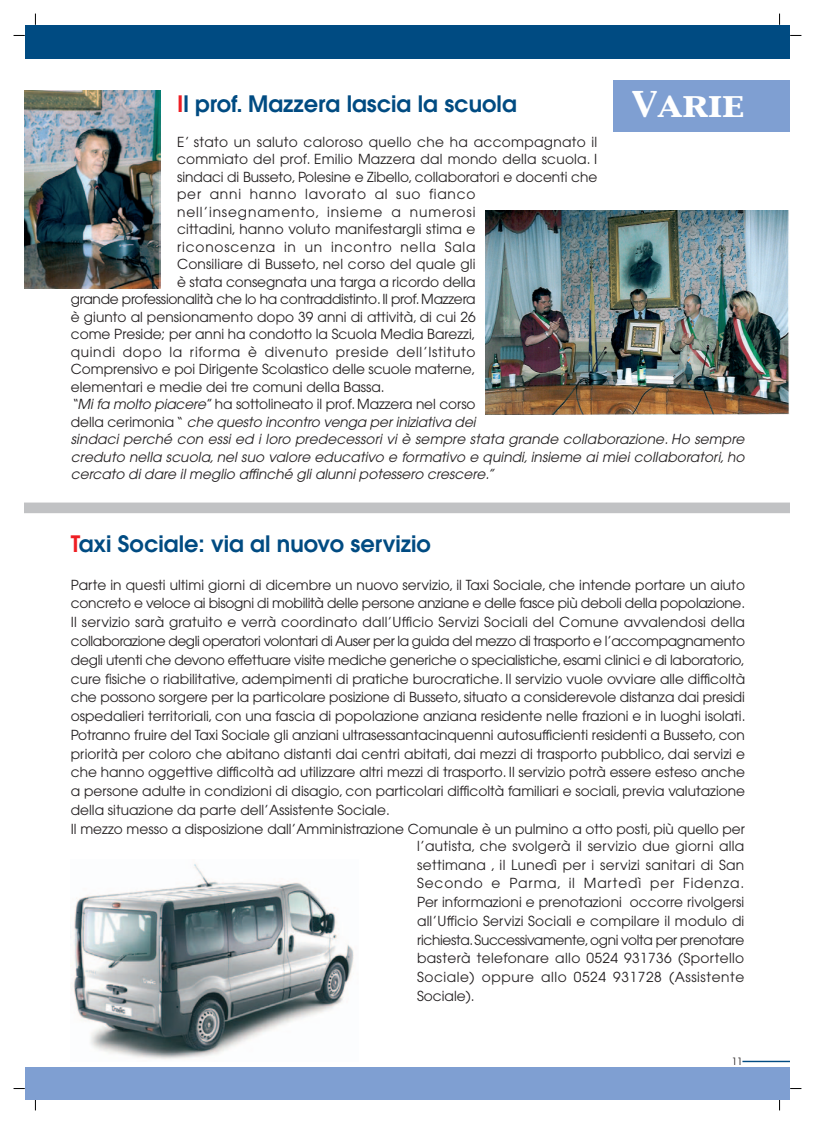
<style>
.page{position:relative;width:815px;height:1124px;background:#fff}
.page>*{position:absolute;margin:0;border:0;box-sizing:border-box;transform-origin:0 0}
.t1{font:31.25px "Capitals";color:#fff;scale:1.2 1}
.t2{font:600 22.5px "Avant Garde";color:#004b82}
.t3{font:13.75px/18.8px "Avant Garde";color:#231f20}
.t4{font:10px "Avant Garde";color:#231f20}
.s1{color:#ee1d23}
.s2{font-style:italic}
</style>
<div class="page">
<svg style="left:35px;top:1098px;width:1px;height:12px"></svg>
<svg style="left:779px;top:1098px;width:1px;height:12px"></svg>
<img style="left:71px;top:864px;width:283px;height:195px">
<hr style="left:742px;top:1060px;width:48px;height:1px;background:#004b82">
<div style="left:25px;top:26px;width:765px;height:33px;background:#004b82"></div>
<div style="left:613px;top:80px;width:177px;height:51px;background:#7f9fd2"></div>
<div style="left:25px;top:1066px;width:765px;height:32px;background:#7f9fd2"></div>
<img style="left:25px;top:90px;width:135px;height:199px">
<img style="left:486px;top:210px;width:303px;height:204px">
<div style="left:25px;top:502px;width:765px;height:11px;background:#c1c2c4"></div>
<h2 class="t2" style="left:177px;top:95px;width:341px"><span class="s1">I</span>l prof. Mazzera lascia la scuola</h2>
<h1 class="t1" style="left:632px;top:88px;width:95px">Varie</h1>
<p class="t3" style="left:177px;top:134px;width:422px;line-height:17.5px">E’ stato un saluto caloroso quello che ha accompagnato il commiato del prof. Emilio Mazzera dal mondo della scuola. I sindaci di Busseto, Polesine e Zibello, collaboratori e docenti che per anni hanno lavorato al suo fianco nell’insegnamento, insieme a numerosi<br>cittadini, hanno voluto manifestargli stima e<br>riconoscenza in un incontro nella Sala<br>Consiliare di Busseto, nel corso del quale gli<br>è stata consegnata una targa a ricordo della</p>
<p class="t3" style="left:71px;top:291px;width:678px;line-height:17.5px">grande professionalità che lo ha contraddistinto. Il prof. Mazzera<br>è giunto al pensionamento dopo 39 anni di attività, di cui 26<br>come Preside; per anni ha condotto la Scuola Media Barezzi,<br>quindi dopo la riforma è divenuto preside dell’Istituto<br>Comprensivo e poi Dirigente Scolastico delle scuole materne,<br>elementari e medie dei tre comuni della Bassa.<br><span class="s2">“Mi fa molto piacere</span>” ha sottolineato il prof. Mazzera nel corso<br>d e l l a c e r i m o n i a “ <span class="s2">che questo incontro venga per iniziativa dei<br>sindaci perché con essi ed i loro predecessori vi è sempre stata grande collaborazione.Ho sempre creduto nella scuola,nel suo valore educativo e formativo e quindi,insieme ai miei collaboratori,ho cercato di dare il meglio affinché gli alunni potessero crescere.”</span></p>
<h2 class="t2" style="left:71px;top:535px;width:362px"><span class="s1">T</span>axi Sociale: via al nuovo servizio</h2>
<p class="t3" style="left:71px;top:576px;width:676px">Parte in questi ultimi giorni di dicembre un nuovo servizio, il Taxi Sociale, che intende portare un aiuto concreto e veloce ai bisogni di mobilità delle persone anziane e delle fasce più deboli della popolazione.<br>Il servizio sarà gratuito e verrà coordinato dall’Ufficio Servizi Sociali del Comune avvalendosi della collaborazione degli operatori volontari di Auser per la guida del mezzo di trasporto e l’accompagnamento degli utenti che devono effettuare visite mediche generiche o specialistiche, esami clinici e di laboratorio, cure fisiche o riabilitative, adempimenti di pratiche burocratiche. Il servizio vuole ovviare alle difficoltà che possono sorgere per la particolare posizione di Busseto, situato a considerevole distanza dai presidi ospedalieri territoriali, con una fascia di popolazione anziana residente nelle frazioni e in luoghi isolati.<br>Potranno fruire del Taxi Sociale gli anziani ultrasessantacinquenni autosufficienti residenti a Busseto, con priorità per coloro che abitano distanti dai centri abitati, dai mezzi di trasporto pubblico, dai servizi e che hanno oggettive difficoltà ad utilizzare altri mezzi di trasporto. Il servizio potrà essere esteso anche a persone adulte in condizioni di disagio, con particolari difficoltà familiari e sociali, previa valutazione della situazione da parte dell’Assistente Sociale.<br>Il mezzo messo a disposizione dall’Amministrazione Comunale è un pulmino a otto posti, più quello per</p>
<p class="t3" style="left:417px;top:837px;width:329px;text-align:justify">l’autista, che svolgerà il servizio due giorni alla settimana , il Lunedì per i servizi sanitari di San Secondo e Parma, il Martedì per Fidenza.<br>Per informazioni e prenotazioni occorre rivolgersi all’Ufficio Servizi Sociali e compilare il modulo di richiesta. Successivamente, ogni volta per prenotare basterà telefonare allo 0524 931736 (Sportello Sociale) oppure allo 0524 931728 (Assistente Sociale).</p>
<p class="t4" style="left:732px;top:1056px;width:13px">11</p>
</div>
